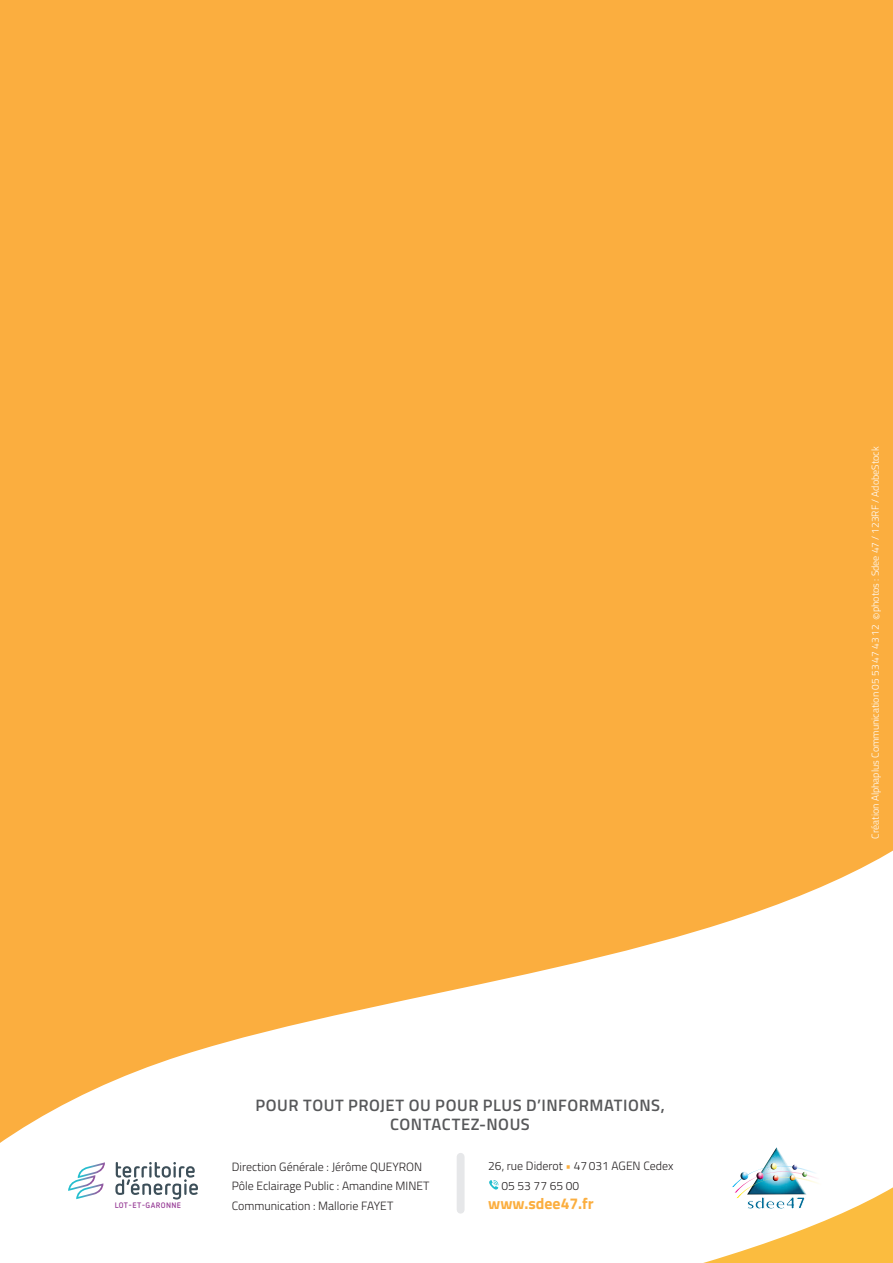
<style>
.page{position:relative;width:893px;height:1263px;background:#fbae3f}
.page>*{position:absolute;margin:0;border:0;box-sizing:border-box;transform-origin:0 0}
.t1{font:100 36px "Titillium";color:#33444d}
.t2{font:600 16.5px/19.5px "Titillium";letter-spacing:.03em;color:#57585a;text-align:center}
.t3{font:700 15.75px "Titillium";color:#fbae3f}
.t4{font:300 12px/19.2px "Titillium";color:#231f20}
.t5{font:300 10.05px "Titillium";color:#fff}
.t6{font:700 7.95px "Netto OT";letter-spacing:.05em;color:#983e97}
.s1{color:#fbae3f}
.s2{font-size:11.55px}
</style>
<div class="page">
<svg style="left:0;top:850px;width:893px;height:413px;fill:#fff"></svg>
<svg style="left:68px;top:1162px;width:37px;height:37px"></svg>
<svg style="left:115px;top:1162px;width:83px;height:37px;background:#c6cbce"></svg>
<img style="left:747px;top:1147px;width:59px;height:16px">
<img style="left:732px;top:1163px;width:91px;height:46px">
<div style="left:457px;top:1157px;width:8px;height:53px;background:#e6e7e9"></div>
<svg style="left:488px;top:1180px;width:11px;height:10px"></svg>
<p class="t6" style="left:115px;top:1200px;width:68px">LOT-ET-GARONNE</p>
<h1 class="t1" style="left:298px;top:1081px;width:230px">www.sdee47.fr</h1>
<h2 class="t2" style="left:255px;top:1094px;width:411px">POUR TOUT PROJET OU POUR PLUS D’INFORMATIONS,<br>CONTACTEZ-NOUS</h2>
<p class="t4" style="left:232px;top:1157px;width:199px">Direction Générale : Jérôme QUEYRON<br>Pôle Eclairage Public : Amandine MINET<br>Communication : Mallorie FAYET</p>
<p class="t4" style="left:501px;top:1156px;width:173px;text-indent:-13px">26, rue Diderot <span class="s1">•</span> 47031 AGEN Cedex<br>05 53 77 65 00</p>
<h3 class="t3" style="left:488px;top:1191px;width:107px">www.sdee47.fr</h3>
<p class="t5" style="left:868px;top:839px;width:394px;rotate:-90deg">Création Alphaplus Communication 05 53 47 43 12 <span class="s2">©</span>photos : Sdee 47 / 123RF / AdobeStock</p>
</div>
